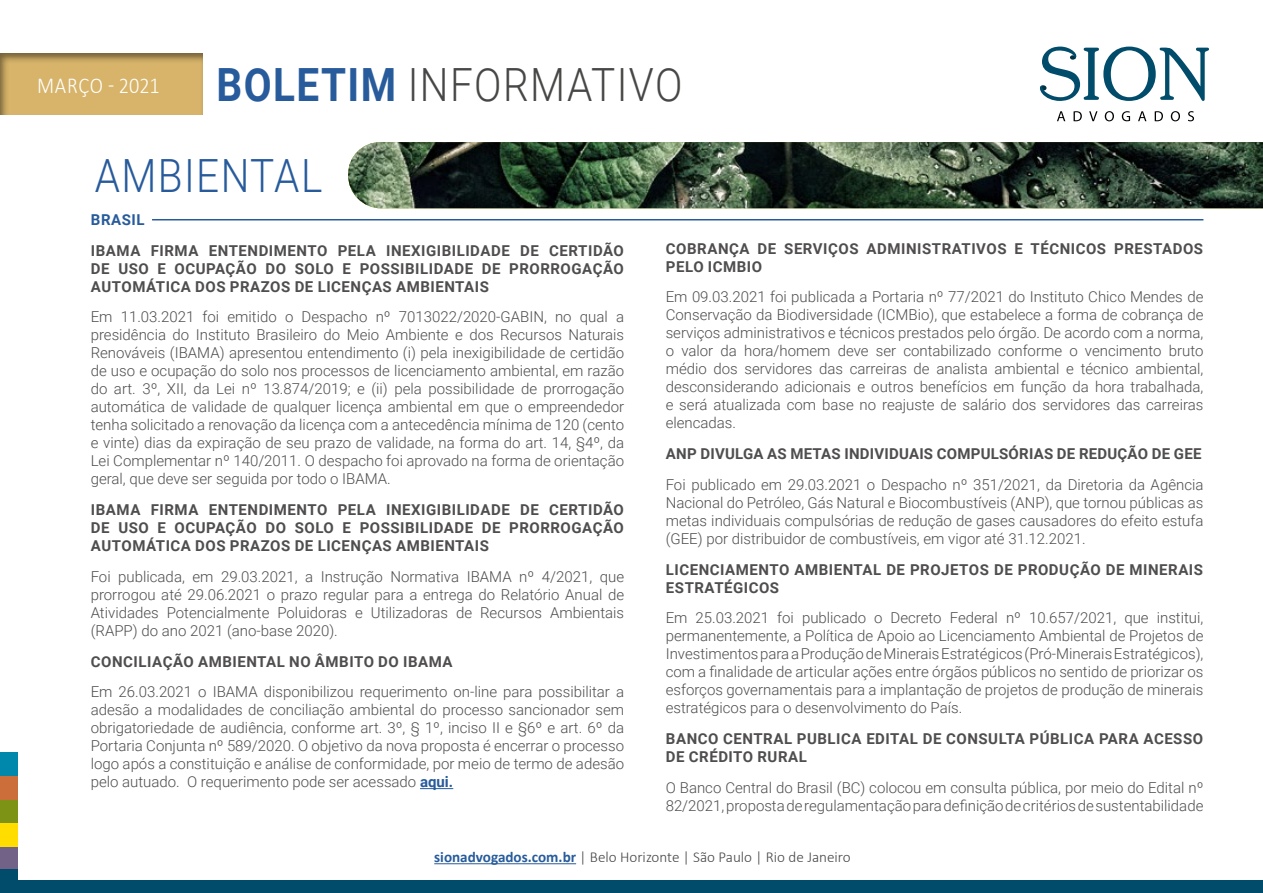
<style>
.page{position:relative;width:1263px;height:893px;background:#fff}
.page>*{position:absolute;margin:0;border:0;box-sizing:border-box;transform-origin:0 0}
.t1{font:300 45.75px/91.2px "Roboto";letter-spacing:.035em;color:#474746;scale:.88 1}
.t2{font:300 22.95px "Calibri";letter-spacing:.03em;color:#fff;scale:.88 1}
.t3{font:300 15.15px "Calibri";color:#474746}
.t4{font:300 15px/18px "Roboto";color:#4f4d4d;text-align:justify}
.t5{font:700 15px/18px "Roboto";letter-spacing:.035em;color:#4f4d4d}
.t6{font:700 15px "Roboto";letter-spacing:.015em;color:#4f4d4d}
.t7{font:700 15px "Roboto";letter-spacing:.035em;color:#275b9b}
.s1{font-weight:700;color:#275b9b}
.s2{color:#275b9b}
</style>
<div class="page">
<div style="left:0;top:846px;width:17px;height:24px;background:#726287"></div>
<div style="left:0;top:870px;width:17px;height:23px;background:#014c6a"></div>
<div style="left:0;top:823px;width:17px;height:23px;background:#fd0"></div>
<div style="left:0;top:799px;width:17px;height:23px;background:#7c9315"></div>
<div style="left:0;top:776px;width:17px;height:23px;background:#cb6e3a"></div>
<div style="left:0;top:753px;width:17px;height:23px;background:#0088ac"></div>
<div style="left:17px;top:880px;width:1246px;height:13px;background:#014c6a"></div>
<svg style="left:1040px;top:47px;width:169px;height:54px"></svg>
<svg style="left:1057px;top:111px;width:137px;height:10px"></svg>
<div style="left:0;top:42px;width:215px;height:74px;background:#000;opacity:.45"></div>
<hr style="left:420px;top:788px;width:33px;height:1px;background:#275b9b">
<hr style="left:152px;top:219px;width:1051px;height:1px;background:#275b9b">
<img style="left:348px;top:142px;width:915px;height:66px">
<hr style="left:434px;top:863px;width:142px;height:1px;background:#275b9b">
<h1 class="t1" style="left:95px;top:38px;width:669px;text-indent:122px"><span class="s1">BOLETIM</span> INFORMATIVO<br><span class="s2">AMBIENTAL</span></h1>
<h2 class="t2" style="left:37px;top:71px;width:141px">MARÇO - 2021</h2>
<p class="t7" style="left:91px;top:209px;width:55px">BRASIL</p>
<p class="t5" style="left:91px;top:241px;width:534px;text-align:justify">IBAMA FIRMA ENTENDIMENTO PELA INEXIGIBILIDADE DE CERTIDÃO DE USO E OCUPAÇÃO DO SOLO E POSSIBILIDADE DE PRORROGAÇÃO AUTOMÁTICA DOS PRAZOS DE LICENÇAS AMBIENTAIS</p>
<p class="t4" style="left:91px;top:308px;width:535px">Em 11.03.2021 foi emitido o Despacho nº 7013022/2020-GABIN, no qual a presidência do Instituto Brasileiro do Meio Ambiente e dos Recursos Naturais Renováveis (IBAMA) apresentou entendimento (i) pela inexigibilidade de certidão de uso e ocupação do solo nos processos de licenciamento ambiental, em razão do art. 3º, XII, da Lei nº 13.874/2019; e (ii) pela possibilidade de prorrogação automática de validade de qualquer licença ambiental em que o empreendedor tenha solicitado a renovação da licença com a antecedência mínima de 120 (cento e vinte) dias da expiração de seu prazo de validade, na forma do art. 14, §4º, da Lei Complementar nº 140/2011. O despacho foi aprovado na forma de orientação geral, que deve ser seguida por todo o IBAMA.</p>
<p class="t5" style="left:91px;top:500px;width:534px;text-align:justify">IBAMA FIRMA ENTENDIMENTO PELA INEXIGIBILIDADE DE CERTIDÃO DE USO E OCUPAÇÃO DO SOLO E POSSIBILIDADE DE PRORROGAÇÃO AUTOMÁTICA DOS PRAZOS DE LICENÇAS AMBIENTAIS</p>
<p class="t4" style="left:91px;top:567px;width:535px">Foi publicada, em 29.03.2021, a Instrução Normativa IBAMA nº 4/2021, que prorrogou até 29.06.2021 o prazo regular para a entrega do Relatório Anual de Atividades Potencialmente Poluidoras e Utilizadoras de Recursos Ambientais (RAPP) do ano 2021 (ano-base 2020).</p>
<p class="t5" style="left:91px;top:652px;width:363px">CONCILIAÇÃO AMBIENTAL NO ÂMBITO DO IBAMA</p>
<p class="t4" style="left:91px;top:683px;width:535px">Em 26.03.2021 o IBAMA disponibilizou requerimento on-line para possibilitar a adesão a modalidades de conciliação ambiental do processo sancionador sem obrigatoriedade de audiência, conforme art. 3º, § 1º, inciso II e §6º e art. 6º da Portaria Conjunta nº 589/2020. O objetivo da nova proposta é encerrar o processo logo após a constituição e análise de conformidade, por meio de termo de adesão pelo autuado. O requerimento pode ser acessado <span class="s1">aqui.</span></p>
<p class="t5" style="left:666px;top:239px;width:539px">COBRANÇA DE SERVIÇOS ADMINISTRATIVOS E TÉCNICOS PRESTADOS<br>PELO ICMBIO</p>
<p class="t4" style="left:666px;top:287px;width:539px">Em 09.03.2021 foi publicada a Portaria nº 77/2021 do Instituto Chico Mendes de Conservação da Biodiversidade (ICMBio), que estabelece a forma de cobrança de serviços administrativos e técnicos prestados pelo órgão. De acordo com a norma, o valor da hora/homem deve ser contabilizado conforme o vencimento bruto médio dos servidores das carreiras de analista ambiental e técnico ambiental, desconsiderando adicionais e outros benefícios em função da hora trabalhada, e será atualizada com base no reajuste de salário dos servidores das carreiras elencadas.</p>
<p class="t6" style="left:666px;top:443px;width:537px">ANP DIVULGA AS METAS INDIVIDUAIS COMPULSÓRIAS DE REDUÇÃO DE GEE</p>
<p class="t4" style="left:666px;top:475px;width:539px">Foi publicado em 29.03.2021 o Despacho nº 351/2021, da Diretoria da Agência Nacional do Petróleo, Gás Natural e Biocombustíveis (ANP), que tornou públicas as metas individuais compulsórias de redução de gases causadores do efeito estufa (GEE) por distribuidor de combustíveis, em vigor até 31.12.2021.</p>
<p class="t5" style="left:666px;top:560px;width:539px">LICENCIAMENTO AMBIENTAL DE PROJETOS DE PRODUÇÃO DE MINERAIS<br>ESTRATÉGICOS</p>
<p class="t4" style="left:666px;top:608px;width:539px">Em 25.03.2021 foi publicado o Decreto Federal nº 10.657/2021, que institui, permanentemente, a Política de Apoio ao Licenciamento Ambiental de Projetos de Investimentos para a Produção de Minerais Estratégicos (Pró-Minerais Estratégicos), com a finalidade de articular ações entre órgãos públicos no sentido de priorizar os esforços governamentais para a implantação de projetos de produção de minerais estratégicos para o desenvolvimento do País.</p>
<p class="t5" style="left:666px;top:729px;width:539px">BANCO CENTRAL PUBLICA EDITAL DE CONSULTA PÚBLICA PARA ACESSO<br>DE CRÉDITO RURAL</p>
<p class="t4" style="left:666px;top:778px;width:539px">O Banco Central do Brasil (BC) colocou em consulta pública, por meio do Edital nº<br>82/2021, proposta de regulamentação para definição de critérios de sustentabilidade</p>
<p class="t3" style="left:434px;top:848px;width:418px"><span class="s1">sionadvogados.com.br</span> | Belo Horizonte | São Paulo | Rio de Janeiro</p>
</div>
